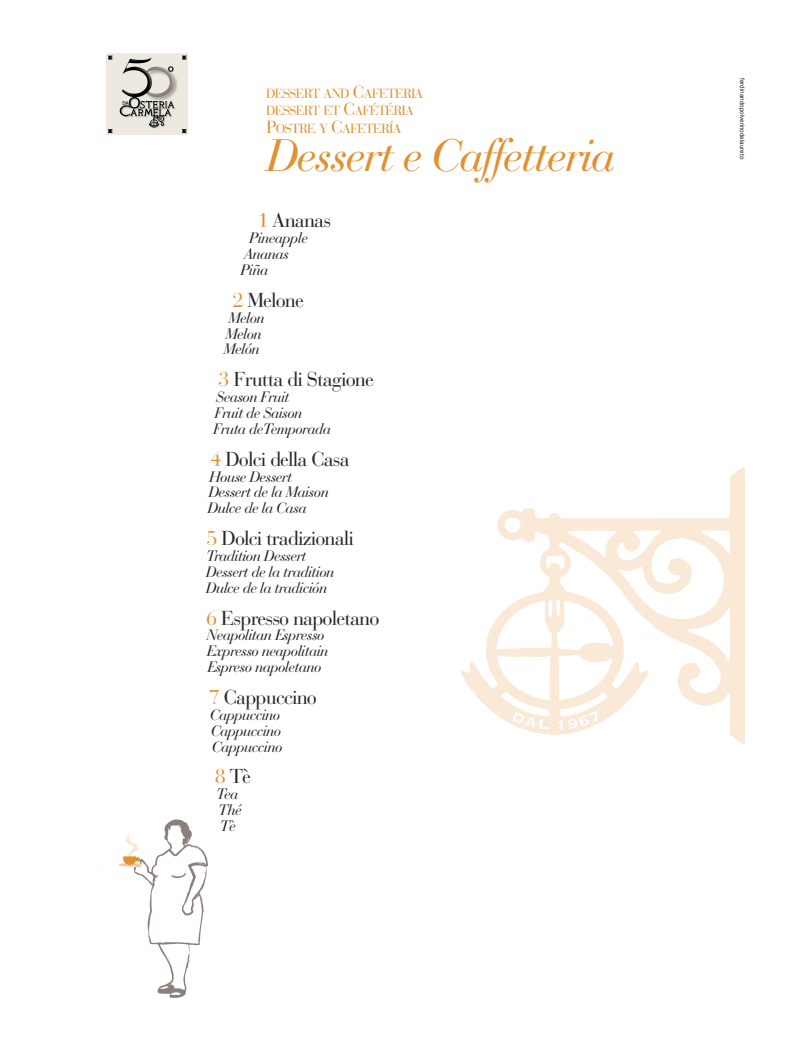
<style>
.page{position:relative;width:798px;height:1053px;background:#fff}
.page>*{position:absolute;margin:0;border:0;box-sizing:border-box;transform-origin:0 0}
.t1{font:italic 45px "Bauer Bodoni";letter-spacing:-.045em;color:#e09132}
.t2{font:20px "Bauer Bodoni";letter-spacing:-.045em;color:#272627}
.t3{font:italic 15px/15.9px "Bauer Bodoni";letter-spacing:-.045em;color:#272627}
.t4{font:13.12px/17.5px "Bauer Bodoni";letter-spacing:-.06em;color:#e09132}
.t5{font:6.25px "Helvetica";color:#272627}
.s1{font-size:17.5px}
.s2{color:#e09132}
</style>
<div class="page">
<img style="left:96px;top:819px;width:112px;height:179px">
<img style="left:106px;top:53px;width:82px;height:82px">
<div style="left:93px;top:856px;width:47px;height:13px;background:#fff;border-radius:50%"></div>
<div style="left:93px;top:861px;width:49px;height:6px;background:#fff;border-radius:50%"></div>
<hr style="left:118px;top:863px;width:23px;height:3px;background:#f0c898;border-radius:50%">
<svg style="left:123px;top:833px;width:17px;height:31px"></svg>
<img style="left:461px;top:508px;width:193px;height:227px">
<img style="left:654px;top:467px;width:90px;height:277px">
<svg style="left:669px;top:531px;width:13px;height:14px"></svg>
<svg style="left:669px;top:611px;width:13px;height:13px"></svg>
<svg style="left:669px;top:690px;width:13px;height:14px"></svg>
<p class="t4" style="left:266px;top:86px;width:159px">DESSERT AND <span class="s1">C</span>AFETERIA<br>DESSERT ET <span class="s1">C</span>AFÉTÉRIA<br><span class="s1">P</span>OSTRE Y <span class="s1">C</span>AFETERÍA</p>
<h1 class="t1" style="left:266px;top:140px;width:351px">Dessert e Caffetteria</h1>
<h2 class="t2" style="left:257px;top:213px;width:75px"><span class="s2">1</span> Ananas</h2>
<p class="t3" style="left:240px;top:232px;width:69px;text-indent:9px">Pineapple<br>Ananas<br>Piña</p>
<h2 class="t2" style="left:232px;top:293px;width:73px"><span class="s2">2</span> Melone</h2>
<p class="t3" style="left:223px;top:311px;width:43px;text-align:center">Melon<br>Melon<br>Melón</p>
<h2 class="t2" style="left:218px;top:372px;width:157px"><span class="s2">3</span> Frutta di Stagione</h2>
<p class="t3" style="left:213px;top:391px;width:119px">Season Fruit<br>Fruit de Saison<br>Fruta deTemporada</p>
<h2 class="t2" style="left:210px;top:451px;width:141px"><span class="s2">4</span> Dolci della Casa</h2>
<p class="t3" style="left:207px;top:470px;width:123px">House Dessert<br>Dessert de la Maison<br>Dulce de la Casa</p>
<h2 class="t2" style="left:206px;top:531px;width:149px"><span class="s2">5</span> Dolci tradizionali</h2>
<p class="t3" style="left:206px;top:549px;width:130px">Tradition Dessert<br>Dessert de la tradition<br>Dulce de la tradición</p>
<h2 class="t2" style="left:206px;top:610px;width:175px"><span class="s2">6</span> Espresso napoletano</h2>
<p class="t3" style="left:206px;top:629px;width:123px">Neapolitan Espresso<br>Expresso neapolitain<br>Espreso napoletano</p>
<h2 class="t2" style="left:209px;top:689px;width:109px"><span class="s2">7</span> Cappuccino</h2>
<p class="t3" style="left:210px;top:708px;width:74px">Cappuccino<br>Cappuccino<br>Cappuccino</p>
<h2 class="t2" style="left:215px;top:769px;width:38px"><span class="s2">8</span> Tè</h2>
<p class="t3" style="left:216px;top:788px;width:27px">Tea<br>Thé<br>Tè</p>
<p class="t5" style="left:744px;top:78px;width:82px;rotate:90deg">ferdinandopolverinodelaureto</p>
</div>
